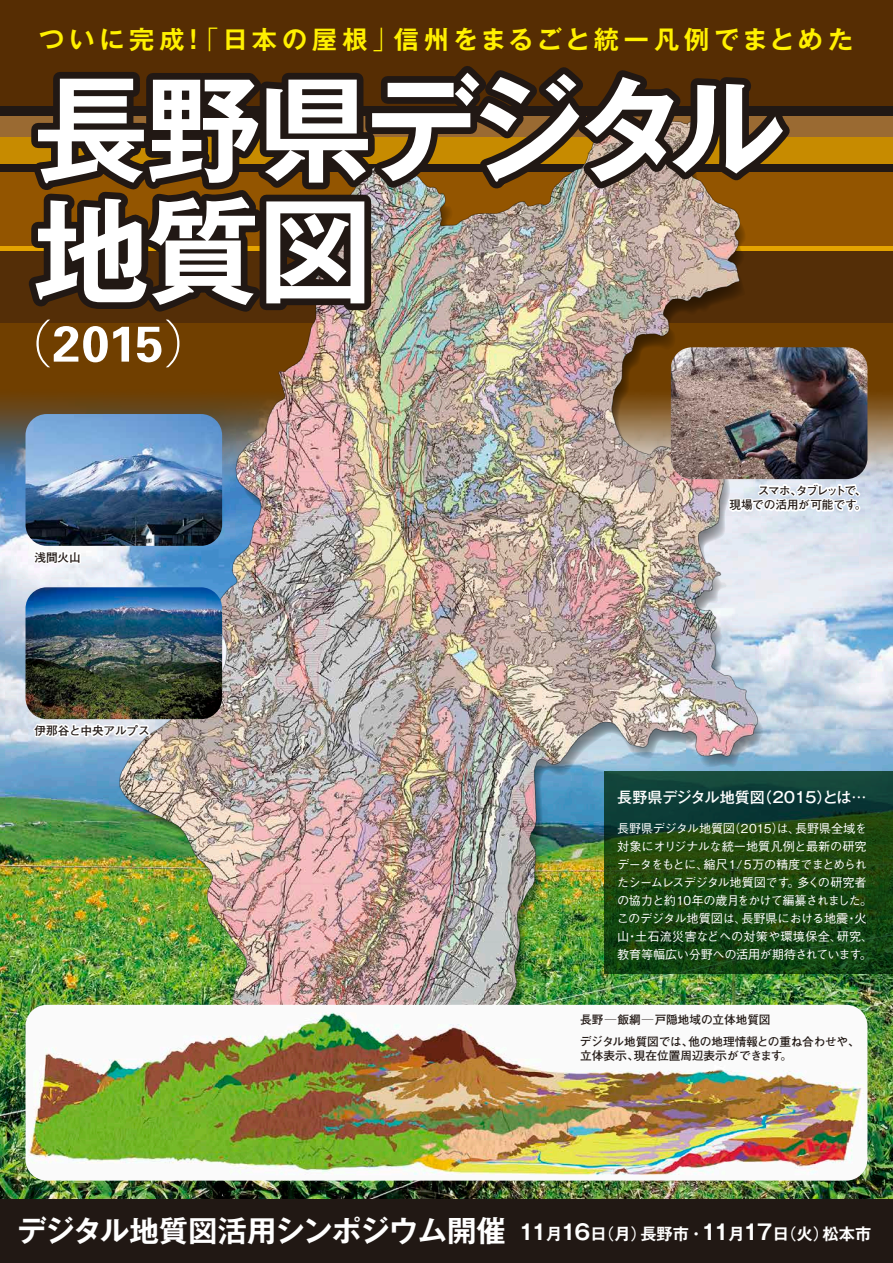
<style>
.page{position:relative;width:893px;height:1263px;background:#fff}
.page>*{position:absolute;margin:0;border:0;box-sizing:border-box;transform-origin:0 0}
.t1{font:700 29.4px "Gothic MB101 Pr 6 De";letter-spacing:-.015em;color:#fff}
.t2{font:700 25.2px "Gothic MB101 Pr 6 De";letter-spacing:.135em;color:#fff000}
.t3{font:700 25.2px "Gothic MB101 Pr 6 De";letter-spacing:.185em;color:#fff000}
.t4{font:700 21px "Gothic MB101 Pr 6 De";letter-spacing:-.125em;color:#fff}
.t5{font:700 16.2px "Gothic MB101 Pr 6 De";color:#fff}
.t6{font:16.2px "Gothic MB101 Pr 6";color:#fff}
.t7{font:500 15px "Gothic MB101 Pr 6";color:#fff}
.t8{font:500 12.15px/18px "Gothic BBB Pr 6";letter-spacing:-.03em;color:#fff}
.t9{font:500 12.15px "Gothic BBB Pr 6";letter-spacing:-.05em;color:#fff}
.t10{font:500 12.15px "Gothic BBB Pr 6";letter-spacing:-.01em;color:#fff}
.t11{font:500 12.15px "Gothic BBB Pr 6";letter-spacing:.005em;color:#fff}
.t12{font:500 12.15px "Gothic BBB Pr 6";letter-spacing:-.055em;color:#fff}
.t13{font:500 12.15px "Gothic BBB Pr 6";letter-spacing:-.095em;color:#fff}
.t14{font:700 11.7px/21.3px "Futo Go B101 Pr 6";letter-spacing:-.015em;color:#211814}
.t15{font:700 11.7px "Futo Go B101 Pr 6";letter-spacing:-.12em;color:#211814}
.s1{font-family:"Gothic MB101 Pr 6";font-weight:300}
.s2{font-family:"Gothic MB101 Pr 6 De";font-weight:700}
</style>
<div class="page">
<div style="left:0;top:0;width:893px;height:106px;background:#562d03"></div>
<div style="left:0;top:106px;width:893px;height:10px;background:#211814"></div>
<div style="left:0;top:164px;width:893px;height:8px;background:#211814"></div>
<div style="left:0;top:116px;width:893px;height:22px;background:#9a6a32"></div>
<div style="left:0;top:138px;width:893px;height:26px;background:#c78b00"></div>
<div style="left:0;top:172px;width:893px;height:74px;background:#935500"></div>
<img style="left:0;top:246px;width:893px;height:953px">
<img style="left:105px;top:367px;width:666px;height:638px">
<div style="left:0;top:1199px;width:893px;height:64px;background:#211814"></div>
<img style="left:26px;top:1005px;width:841px;height:175px">
<img style="left:26px;top:414px;width:196px;height:132px">
<img style="left:26px;top:587px;width:196px;height:132px">
<svg style="left:31px;top:548px;width:52px;height:18px"></svg>
<svg style="left:726px;top:479px;width:137px;height:65px"></svg>
<svg style="left:30px;top:721px;width:123px;height:78px;background:#9ab8cf"></svg>
<img style="left:19px;top:66px;width:781px;height:301px">
<svg style="left:604px;top:772px;width:289px;height:202px;background:#174319"></svg>
<img style="left:671px;top:347px;width:196px;height:132px">
<h2 class="t3" style="left:39px;top:19px;width:360px">ついに完成!<span class="s1">「</span>日本の屋根<span class="s1">」</span></h2>
<h2 class="t2" style="left:394px;top:19px;width:461px">信州をまるごと統一凡例でまとめた</h2>
<p class="t14" style="left:34px;top:546px;width:48px">浅間火山</p>
<p class="t14" style="left:34px;top:719px;width:117px">伊那谷と中央アルプス</p>
<p class="t15" style="left:758px;top:481px;width:110px">スマホタブレットで、</p>
<p class="t14" style="left:790px;top:479px;width:13px">、</p>
<p class="t14" style="left:855px;top:494px;width:13px">。</p>
<p class="t14" style="left:729px;top:494px;width:129px">現場での活用が可能です</p>
<p class="t7" style="left:617px;top:785px;width:149px">長野県デジタル地質図</p>
<p class="t7" style="left:757px;top:785px;width:111px">（2015 とは...</p>
<p class="t7" style="left:816px;top:785px;width:17px">）</p>
<p class="t8" style="left:728px;top:818px;width:74px">（2015 は）、</p>
<p class="t8" style="left:795px;top:818px;width:73px">長野県全域を</p>
<p class="t8" style="left:617px;top:818px;width:119px">長野県デジタル地質図</p>
<p class="t10" style="left:617px;top:836px;width:251px">対象にオリジナルな統一地質凡例と最新の研究</p>
<p class="t8" style="left:704px;top:854px;width:165px">縮尺1/5万の精度でまとめられ</p>
<p class="t13" style="left:617px;top:854px;width:93px">データをもとに、</p>
<p class="t8" style="left:797px;top:872px;width:71px">多くの研究者</p>
<p class="t12" style="left:617px;top:872px;width:174px">たシームレスデジタル地質図です</p>
<p class="t9" style="left:617px;top:890px;width:257px">の協力と約10年の歳月をかけて編纂されました。</p>
<p class="t8" style="left:855px;top:908px;width:14px">火</p>
<p class="t8" style="left:787px;top:872px;width:14px">。</p>
<p class="t8" style="left:617px;top:908px;width:131px">このデジタル地質図は、</p>
<p class="t8" style="left:741px;top:908px;width:109px">長野県における地震</p>
<p class="t8" style="left:845px;top:908px;width:14px">・</p>
<p class="t11" style="left:635px;top:927px;width:208px">土石流災害などへの対策や環境保全、</p>
<p class="t8" style="left:837px;top:926px;width:38px">研究、</p>
<p class="t8" style="left:617px;top:926px;width:257px">山<br>教育等幅広い分野への活用が期待されています。</p>
<p class="t8" style="left:626px;top:926px;width:14px">・</p>
<p class="t14" style="left:688px;top:1009px;width:173px;text-indent:-108px">長野─飯綱─戸隠地域の立体地質図<br>他の地理情報との重ね合わせや、</p>
<p class="t14" style="left:580px;top:1030px;width:115px">デジタル地質図では、</p>
<p class="t14" style="left:634px;top:1045px;width:150px">現在位置周辺表示ができます</p>
<p class="t14" style="left:580px;top:1045px;width:60px">立体表示、</p>
<p class="t14" style="left:781px;top:1045px;width:13px">。</p>
<h1 class="t1" style="left:17px;top:1206px;width:490px">デジタル地質図活用シンポジウム開催</h1>
<h3 class="t4" style="left:561px;top:1215px;width:31px">16</h3>
<h3 class="t4" style="left:518px;top:1215px;width:30px">11</h3>
<h3 class="t4" style="left:701px;top:1215px;width:30px">11</h3>
<h3 class="t4" style="left:743px;top:1215px;width:31px">17</h3>
<h3 class="t6" style="left:591px;top:1220px;width:58px">（<span class="s2">日月</span>）</h3>
<h3 class="t6" style="left:773px;top:1220px;width:58px">（<span class="s2">日火</span>）</h3>
<h3 class="t5" style="left:823px;top:1220px;width:50px">松本市</h3>
<h3 class="t5" style="left:640px;top:1220px;width:65px">長野市・</h3>
<h3 class="t5" style="left:546px;top:1220px;width:18px">月</h3>
<h3 class="t5" style="left:728px;top:1220px;width:18px">月</h3>
</div>
